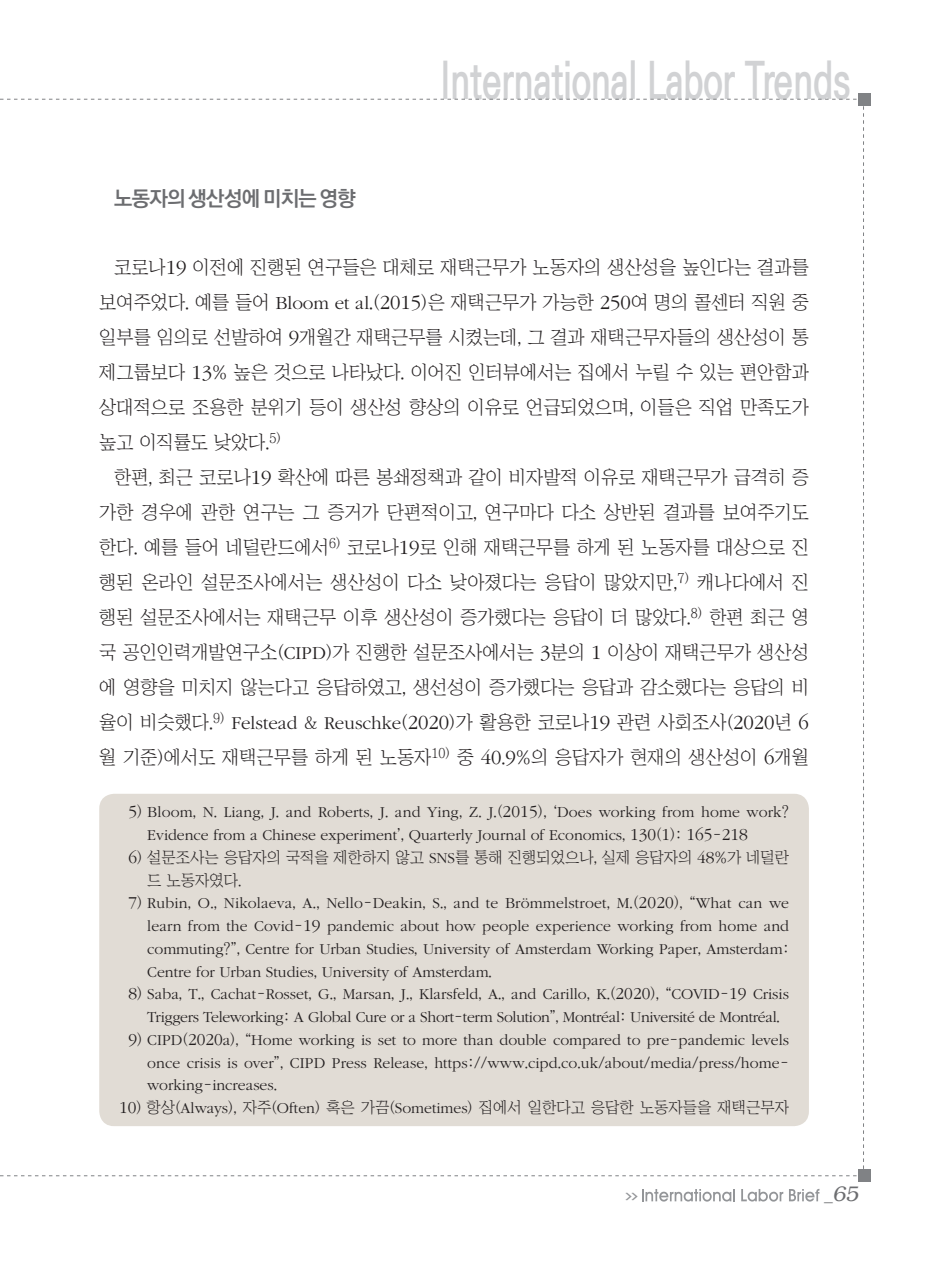
<style>
.page{position:relative;width:933px;height:1275px;background:#fff}
.page>*{position:absolute;margin:0;border:0;box-sizing:border-box;transform-origin:0 0}
.t1{font:700 50.4px "Ko Pub Dotum";color:#d1d2d4;scale:.7 1}
.중제목{font:700 21px "Ko Pub Dotum";letter-spacing:-.03em;color:#6c6d70}
.t2{font:italic 300 21px "Bookman";color:#6c6d70}
.본문{font:18.9px/35px "Chosunilbo NM";color:#231f20;text-align:justify}
.각주{font:300 15.75px/22.8px "ITC Garamond Std";color:#231f20;text-align:justify}
.각주-2{font:300 15.75px/22.8px "ITC Garamond Std";letter-spacing:-.02em;color:#231f20}
.각주-3{font:15.75px/22.8px "Chosunilbo NM";color:#231f20}
.t3{font:700 7.88px "Ko Pub Dotum";color:#939598;scale:2 1}
.s1{font-family:"ITC Garamond Std";font-weight:300;font-size:20.82px}
.s2{font-family:"ITC Garamond Std";font-weight:300}
.s3{font-size:17.32px}
.s4{font-family:"Chosunilbo NM";font-weight:400}
.s5{font-family:"ITC Garamond Std";font-weight:300;font-size:17.32px}
.s6{font-family:"Helvetica";font-weight:400;font-style:normal;font-size:17.5px}
</style>
<div class="page">
<div style="left:858px;top:93px;width:12px;height:12px;background:#808285"></div>
<div style="left:858px;top:1170px;width:12px;height:12px;background:#808285"></div>
<svg style="left:642px;top:1189px;width:93px;height:13px"></svg>
<svg style="left:741px;top:1189px;width:42px;height:13px"></svg>
<svg style="left:789px;top:1189px;width:30px;height:12px"></svg>
<div style="left:99px;top:794px;width:710px;height:332px;background:#e1dcd5;border-radius:15px"></div>
<p class="중제목" style="left:114px;top:188px;width:243px">노동자의 생산성에 미치는 영향</p>
<h1 class="t1" style="left:440px;top:56px;width:588px">International Labor Trends</h1>
<p class="본문" style="left:99px;top:249px;width:711px;text-indent:15px">코로나<span class="s1">19</span> 이전에 진행된 연구들은 대체로 재택근무가 노동자의 생산성을 높인다는 결과를 보여주었다. 예를 들어 <span class="s2">Bloom et al</span>.(<span class="s1">2015</span>)은 재택근무가 가능한 <span class="s1">250</span>여 명의 콜센터 직원 중 일부를 임의로 선발하여 <span class="s1">9</span>개월간 재택근무를 시켰는데, 그 결과 재택근무자들의 생산성이 통 제그룹보다 <span class="s1">13</span>% 높은 것으로 나타났다. 이어진 인터뷰에서는 집에서 누릴 수 있는 편안함과 상대적으로 조용한 분위기 등이 생산성 향상의 이유로 언급되었으며, 이들은 직업 만족도가 높고 이직률도 낮았다.<sup>5)</sup></p>
<p class="본문" style="left:99px;top:459px;width:711px;text-indent:15px">한편, 최근 코로나<span class="s1">19</span> 확산에 따른 봉쇄정책과 같이 비자발적 이유로 재택근무가 급격히 증 가한 경우에 관한 연구는 그 증거가 단편적이고, 연구마다 다소 상반된 결과를 보여주기도 한다. 예를 들어 네덜란드에서<sup>6)</sup> 코로나<span class="s1">19</span>로 인해 재택근무를 하게 된 노동자를 대상으로 진 행된 온라인 설문조사에서는 생산성이 다소 낮아졌다는 응답이 많았지만,<sup>7)</sup> 캐나다에서 진 행된 설문조사에서는 재택근무 이후 생산성이 증가했다는 응답이 더 많았다.<sup>8)</sup> 한편 최근 영 국 공인인력개발연구소(<span class="s2">CIPD</span>)가 진행한 설문조사에서는 <span class="s1">3</span>분의 <span class="s1">1</span> 이상이 재택근무가 생산성 에 영향을 미치지 않는다고 응답하였고, 생선성이 증가했다는 응답과 감소했다는 응답의 비 율이 비슷했다.<sup>9)</sup> <span class="s2">Felstead</span> &amp; <span class="s2">Reuschke</span>(<span class="s1">2020</span>)가 활용한 코로나<span class="s1">19</span> 관련 사회조사(<span class="s1">2020</span>년 <span class="s1">6 </span>월 기준)에서도 재택근무를 하게 된 노동자<sup>10)</sup> 중 <span class="s1">40</span>.<span class="s1">9</span>%의 응답자가 현재의 생산성이 <span class="s1">6</span>개월</p>
<p class="각주" style="left:147px;top:801px;width:643px;text-indent:-19px"><span class="s3">5</span><span class="s4">)</span> Bloom<span class="s4">,</span> N<span class="s4">.</span> Liang<span class="s4">,</span> J<span class="s4">.</span> and Roberts<span class="s4">,</span> J<span class="s4">.</span> and Ying<span class="s4">,</span> Z<span class="s4">.</span> J<span class="s4">.(</span><span class="s3">2015</span><span class="s4">), ‘</span>Does working from home work<span class="s4">?<br></span>Evidence from a Chinese experiment<span class="s4">’,</span> Quarterly Journal of Economics<span class="s4">,</span> <span class="s3">130</span><span class="s4">(</span><span class="s3">1</span><span class="s4">):</span> <span class="s3">165</span><span class="s4">-</span><span class="s3">218</span></p>
<p class="각주-3" style="left:147px;top:846px;width:643px;text-indent:-19px"><span class="s5">6</span>) 설문조사는 응답자의 국적을 제한하지 않고 <span class="s2">SNS</span>를 통해 진행되었으나, 실제 응답자의 <span class="s5">48</span>%가 네덜란 드 노동자였다.</p>
<p class="각주" style="left:147px;top:892px;width:643px;text-indent:-19px"><span class="s3">7</span><span class="s4">)</span> Rubin<span class="s4">,</span> O<span class="s4">.,</span> Nikolaeva<span class="s4">,</span> A<span class="s4">.,</span> Nello<span class="s4">-</span>Deakin<span class="s4">,</span> S<span class="s4">.,</span> and te Brömmelstroet<span class="s4">,</span> M<span class="s4">.(</span><span class="s3">2020</span><span class="s4">), “</span>What can we learn from the Covid<span class="s4">-</span><span class="s3">19</span> pandemic about how people experience working from home and commuting<span class="s4">?”,</span> Centre for Urban Studies<span class="s4">,</span> University of Amsterdam Working Paper<span class="s4">,</span> Amsterdam<span class="s4">:<br></span>Centre for Urban Studies<span class="s4">,</span> University of Amsterdam<span class="s4">.</span></p>
<p class="각주-2" style="left:147px;top:983px;width:643px;text-indent:-19px"><span class="s3">8</span><span class="s4">)</span> Saba<span class="s4">,</span> T<span class="s4">.,</span> Cachat<span class="s4">-</span>Rosset<span class="s4">,</span> G<span class="s4">.,</span> Marsan<span class="s4">,</span> J<span class="s4">.,</span> Klarsfeld<span class="s4">,</span> A<span class="s4">.,</span> and Carillo<span class="s4">,</span> K<span class="s4">.(</span><span class="s3">2020</span><span class="s4">), “</span>COVID<span class="s4">-</span><span class="s3">19</span> Crisis<br>Triggers Teleworking<span class="s4">:</span> A Global Cure or a Short<span class="s4">-</span>term Solution<span class="s4">”,</span> Montréal<span class="s4">:</span> Université de Montréal<span class="s4">.</span></p>
<p class="각주" style="left:147px;top:1029px;width:643px;text-indent:-19px"><span class="s3">9</span><span class="s4">)</span> CIPD<span class="s4">(</span><span class="s3">2020</span>a<span class="s4">), “</span>Home working is set to more than double compared to pre<span class="s4">-</span>pandemic levels once crisis is over<span class="s4">”,</span> CIPD Press Release<span class="s4">,</span> https<span class="s4">://</span>www<span class="s4">.</span>cipd<span class="s4">.</span>co<span class="s4">.</span>uk<span class="s4">/</span>about<span class="s4">/</span>media<span class="s4">/</span>press<span class="s4">/</span>home&shy;working<span class="s4">-</span>increases<span class="s4">.</span></p>
<p class="각주-3" style="left:119px;top:1096px;width:671px"><span class="s5">10</span>) 항상(<span class="s2">Always</span>), 자주(<span class="s2">Often</span>) 혹은 가끔(<span class="s2">Sometimes</span>) 집에서 일한다고 응답한 노동자들을 재택근무자</p>
<p class="t3" style="left:625px;top:1192px;width:8px">&gt;&gt;</p>
<h2 class="t2" style="left:824px;top:1182px;width:36px"><span class="s6">_</span>65</h2>
</div>
